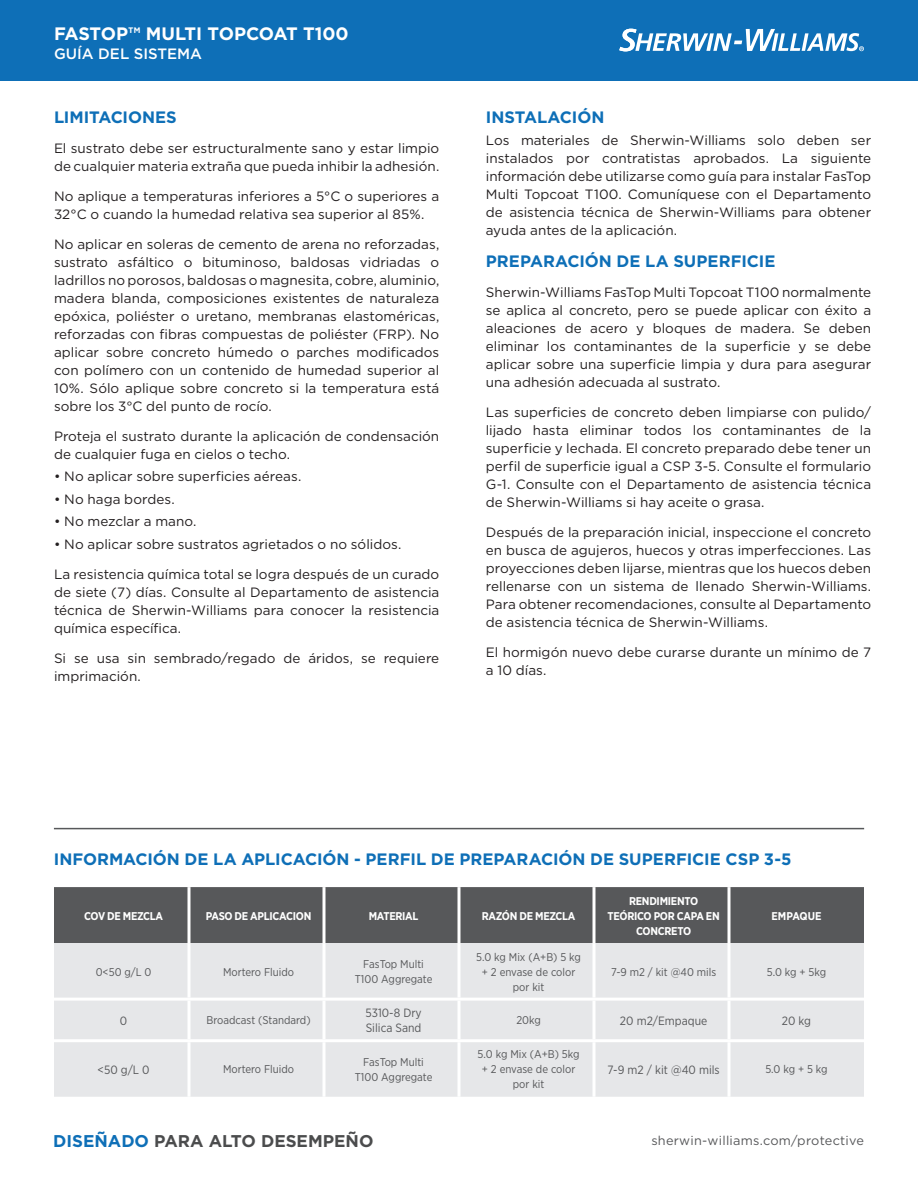
<style>
.page{position:relative;width:918px;height:1188px;background:#fff}
.page>*{position:absolute;margin:0;border:0;box-sizing:border-box;transform-origin:0 0}
.Backside_Product_Des{font:700 18px "Gotham";letter-spacing:-.005em;color:#fff}
.t1{font:700 16.95px "Gotham";color:#4b4c4d}
.Paragraph{font:700 16.5px "Gotham";color:#0e6fb7}
.Backside_Product_Des-2{font:500 15px "Gotham";color:#fff}
.Paragraph-2{font:13.5px/18px "Gotham";color:#231f20;text-align:justify}
.t2{font:12.75px "Gotham";letter-spacing:.02em;color:#57585a}
.Product_Description{font:12px/15px "Gotham Narrow";color:#57585a}
.Product_Description-2{font:11.25px/15px "Gotham Narrow";color:#57585a;text-align:center}
.Product_Description-3{font:700 11.25px/15px "Gotham Narrow";letter-spacing:-.025em;color:#fff;text-align:center}
.Product_Description-4{font:700 11.25px "Gotham Narrow";color:#fff}
.s1{color:#0f6fb6}
.s2{color:#0e6fb7}
</style>
<div class="page">
<div style="left:54px;top:887px;width:810px;height:56px;background:#57585a"></div>
<div style="left:54px;top:943px;width:810px;height:154px;background:#e6e7e9"></div>
<hr style="left:188px;top:943px;width:2px;height:55px;background:#fff">
<hr style="left:322px;top:943px;width:4px;height:55px;background:#f5f6f7">
<hr style="left:458px;top:943px;width:2px;height:55px;background:#fff">
<hr style="left:592px;top:943px;width:4px;height:55px;background:#f5f6f7">
<hr style="left:728px;top:943px;width:2px;height:55px;background:#fff">
<hr style="left:188px;top:1001px;width:2px;height:38px;background:#fff">
<hr style="left:322px;top:1001px;width:4px;height:38px;background:#f8f9f9">
<hr style="left:458px;top:1001px;width:2px;height:38px;background:#fff">
<hr style="left:592px;top:1001px;width:4px;height:38px;background:#f8f9f9">
<hr style="left:728px;top:1001px;width:2px;height:38px;background:#fff">
<hr style="left:188px;top:1042px;width:2px;height:55px;background:#fff">
<hr style="left:322px;top:1042px;width:4px;height:55px;background:#f5f6f7">
<hr style="left:458px;top:1042px;width:2px;height:55px;background:#fff">
<hr style="left:592px;top:1042px;width:4px;height:55px;background:#f5f6f7">
<hr style="left:728px;top:1042px;width:2px;height:55px;background:#fff">
<hr style="left:188px;top:887px;width:2px;height:56px;background:#fff">
<svg style="left:322px;top:887px;width:4px;height:56px"></svg>
<hr style="left:458px;top:887px;width:2px;height:56px;background:#fff">
<svg style="left:592px;top:887px;width:4px;height:56px"></svg>
<hr style="left:728px;top:887px;width:2px;height:56px;background:#fff">
<hr style="left:54px;top:998px;width:135px;height:3px;background:#fff">
<hr style="left:189px;top:998px;width:135px;height:3px;background:#fff">
<hr style="left:324px;top:998px;width:135px;height:3px;background:#fff">
<hr style="left:459px;top:998px;width:135px;height:3px;background:#fff">
<hr style="left:594px;top:998px;width:135px;height:3px;background:#fff">
<hr style="left:729px;top:998px;width:135px;height:3px;background:#fff">
<hr style="left:54px;top:1039px;width:135px;height:3px;background:#fff">
<hr style="left:189px;top:1039px;width:135px;height:3px;background:#fff">
<hr style="left:324px;top:1039px;width:135px;height:3px;background:#fff">
<hr style="left:459px;top:1039px;width:135px;height:3px;background:#fff">
<hr style="left:594px;top:1039px;width:135px;height:3px;background:#fff">
<hr style="left:729px;top:1039px;width:135px;height:3px;background:#fff">
<div style="left:0;top:0;width:918px;height:80px;background:#0e6fb7"></div>
<hr style="left:54px;top:828px;width:810px;height:1px;background:#57585a">
<svg style="left:619px;top:29px;width:245px;height:22px"></svg>
<p class="Backside_Product_Des" style="left:54px;top:22px;width:296px">FASTOP™ MULTI TOPCOAT T100</p>
<p class="Backside_Product_Des-2" style="left:54px;top:44px;width:150px">GUÍA DEL SISTEMA</p>
<p class="Paragraph" style="left:54px;top:106px;width:124px">LIMITACIONES</p>
<p class="Paragraph-2" style="left:54px;top:139px;width:387px">El sustrato debe ser estructuralmente sano y estar limpio de cualquier materia extraña que pueda inhibir la adhesión.</p>
<p class="Paragraph-2" style="left:54px;top:187px;width:387px">No aplique a temperaturas inferiores a 5°C o superiores a<br>32°C o cuando la humedad relativa sea superior al 85%.</p>
<p class="Paragraph-2" style="left:54px;top:235px;width:387px">No aplicar en soleras de cemento de arena no reforzadas, sustrato asfáltico o bituminoso, baldosas vidriadas o ladrillos no porosos, baldosas o magnesita, cobre, aluminio, madera blanda, composiciones existentes de naturaleza epóxica, poliéster o uretano, membranas elastoméricas, reforzadas con fibras compuestas de poliéster (FRP). No aplicar sobre concreto húmedo o parches modificados con polímero con un contenido de humedad superior al 10%. Sólo aplique sobre concreto si la temperatura está sobre los 3°C del punto de rocío.</p>
<p class="Paragraph-2" style="left:54px;top:427px;width:387px">Proteja el sustrato durante la aplicación de condensación de cualquier fuga en cielos o techo.</p>
<p class="Paragraph-2" style="left:54px;top:467px;width:249px">• No aplicar sobre superficies aéreas.</p>
<p class="Paragraph-2" style="left:54px;top:490px;width:122px">• No haga bordes.</p>
<p class="Paragraph-2" style="left:54px;top:512px;width:144px">• No mezclar a mano.</p>
<p class="Paragraph-2" style="left:54px;top:535px;width:349px">• No aplicar sobre sustratos agrietados o no sólidos.</p>
<p class="Paragraph-2" style="left:54px;top:565px;width:387px">La resistencia química total se logra después de un curado de siete (7) días. Consulte al Departamento de asistencia técnica de Sherwin-Williams para conocer la resistencia química específica.</p>
<p class="Paragraph-2" style="left:54px;top:649px;width:387px">Si se usa sin sembrado/regado de áridos, se requiere imprimación.</p>
<p class="Paragraph" style="left:486px;top:106px;width:120px">INSTALACIÓN</p>
<p class="Paragraph-2" style="left:486px;top:131px;width:387px">Los materiales de Sherwin-Williams solo deben ser instalados por contratistas aprobados. La siguiente información debe utilizarse como guía para instalar FasTop Multi Topcoat T100. Comuníquese con el Departamento de asistencia técnica de Sherwin-Williams para obtener ayuda antes de la aplicación.</p>
<p class="Paragraph" style="left:486px;top:250px;width:291px">PREPARACIÓN DE LA SUPERFICI<span class="s1">E</span></p>
<p class="Paragraph-2" style="left:486px;top:283px;width:387px">Sherwin-Williams FasTop Multi Topcoat T100 normalmente se aplica al concreto, pero se puede aplicar con éxito a aleaciones de acero y bloques de madera. Se deben eliminar los contaminantes de la superficie y se debe aplicar sobre una superficie limpia y dura para asegurar una adhesión adecuada al sustrato.</p>
<p class="Paragraph-2" style="left:486px;top:403px;width:387px">Las superficies de concreto deben limpiarse con pulido/ lijado hasta eliminar todos los contaminantes de la superficie y lechada. El concreto preparado debe tener un perfil de superficie igual a CSP 3-5. Consulte el formulario G-1. Consulte con el Departamento de asistencia técnica de Sherwin-Williams si hay aceite o grasa.</p>
<p class="Paragraph-2" style="left:486px;top:523px;width:387px">Después de la preparación inicial, inspeccione el concreto en busca de agujeros, huecos y otras imperfecciones. Las proyecciones deben lijarse, mientras que los huecos deben rellenarse con un sistema de llenado Sherwin-Williams.<br>Para obtener recomendaciones, consulte al Departamento de asistencia técnica de Sherwin-Williams.</p>
<p class="Paragraph-2" style="left:486px;top:643px;width:387px">El hormigón nuevo debe curarse durante un mínimo de 7 a 10 días.</p>
<p class="Paragraph" style="left:54px;top:848px;width:739px">INFORMACIÓN DE LA APLICACIÓN - PERFIL DE PREPARACIÓN DE SUPERFICIE CSP 3-5</p>
<p class="Product_Description-3" style="left:84px;top:908px;width:81px">COV DE MEZCLA</p>
<p class="Product_Description-3" style="left:206px;top:908px;width:107px">PASO DE APLICACION</p>
<p class="Product_Description-3" style="left:369px;top:908px;width:51px">MATERIAL</p>
<p class="Product_Description-3" style="left:482px;top:908px;width:95px">RAZÓN DE MEZCLA</p>
<p class="Product_Description-2" style="left:96px;top:964px;width:57px">0&lt;50 g/L 0</p>
<p class="Product_Description-2" style="left:223px;top:964px;width:73px">Mortero Fluido</p>
<p class="Product_Description-2" style="left:355px;top:956px;width:79px">FasTop Multi<br>T100 Aggregate</p>
<p class="Product_Description-2" style="left:476px;top:949px;width:106px">5.0 kg Mix (A+B) 5 kg + 2 envase de color por kit</p>
<p class="Product_Description-3" style="left:607px;top:893px;width:114px">RENDIMIENTO<br>TEÓRICO POR CAPA EN<br>CONCRETO</p>
<p class="Product_Description-4" style="left:772px;top:908px;width:51px">EMPAQUE</p>
<p class="Product_Description-2" style="left:611px;top:964px;width:107px">7-9 m2 / kit @40 mils</p>
<p class="Product_Description-2" style="left:767px;top:964px;width:61px">5.0 kg + 5kg</p>
<p class="Product_Description" style="left:120px;top:1013px;width:9px">0</p>
<p class="Product_Description-2" style="left:207px;top:1013px;width:106px">Broadcast (Standard)</p>
<p class="Product_Description" style="left:366px;top:1005px;width:58px">5310-8 Dry<br>Silica Sand</p>
<p class="Product_Description-2" style="left:516px;top:1013px;width:26px">20kg</p>
<p class="Product_Description" style="left:620px;top:1013px;width:89px">20 m2/Empaque</p>
<p class="Product_Description" style="left:782px;top:1013px;width:31px">20 kg</p>
<p class="Product_Description" style="left:98px;top:1062px;width:54px">&lt;50 g/L 0</p>
<p class="Product_Description-2" style="left:223px;top:1062px;width:73px">Mortero Fluido</p>
<p class="Product_Description-2" style="left:355px;top:1054px;width:79px">FasTop Multi<br>T100 Aggregate</p>
<p class="Product_Description-2" style="left:478px;top:1047px;width:103px">5.0 kg Mix (A+B) 5kg + 2 envase de color por kit</p>
<p class="Product_Description" style="left:607px;top:1062px;width:114px">7-9 m2 / kit @40 mils</p>
<p class="Product_Description-2" style="left:765px;top:1062px;width:64px">5.0 kg + 5 kg</p>
<p class="t1" style="left:53px;top:1129px;width:322px"><span class="s2">DISEÑADO</span> PARA ALTO DESEMPEÑO</p>
<p class="t2" style="left:651px;top:1132px;width:214px">sherwin-williams.com/protective</p>
</div>
